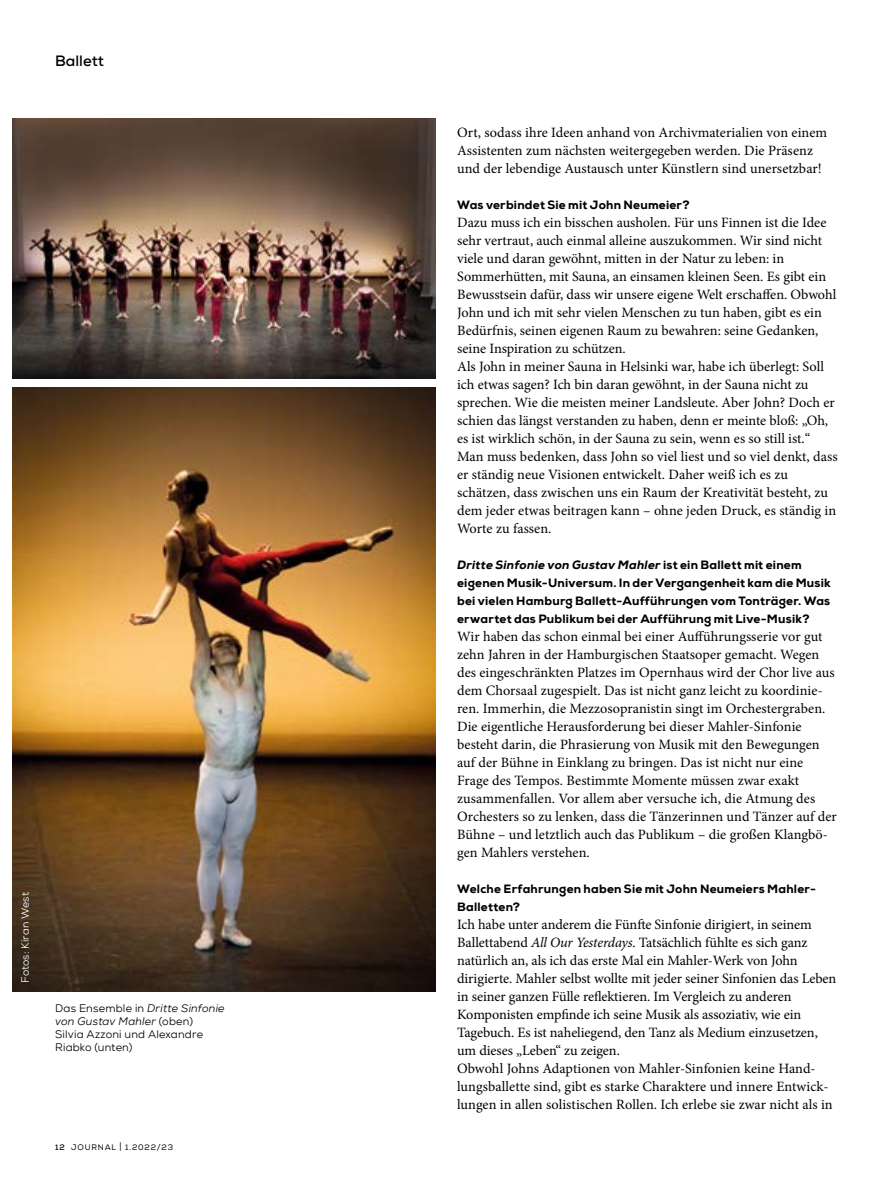
<style>
.page{position:relative;width:893px;height:1191px;background:#fff}
.page>*{position:absolute;margin:0;border:0;box-sizing:border-box;transform-origin:0 0}
.t1{font:700 15px "Nexa";color:#000}
.t2{font:14.25px/18px "Minion Pro";color:#000}
.t3{font:800 12px/18px "Nexa";letter-spacing:.02em;color:#000}
.t4{font:10.95px/13.2px "Nexa";letter-spacing:.015em;color:#000}
.t5{font:10.5px "Nexa";letter-spacing:.015em;color:#fff}
.t6{font:7.95px "Nexa";letter-spacing:.1em;color:#000}
.s1{font-style:italic}
.s2{font-weight:700}
.s3{font-size:10.35px}
</style>
<div class="page">
<img style="left:13px;top:119px;width:423px;height:260px">
<img style="left:13px;top:387px;width:423px;height:604px">
<p class="t1" style="left:55px;top:51px;width:50px">Ballett</p>
<p class="t5" style="left:19px;top:983px;width:92px;rotate:-90deg">Fotos: Kiran West</p>
<p class="t4" style="left:55px;top:1001px;width:171px">Das Ensemble in <span class="s1">Dritte Sinfonie von Gustav Mahler</span> (oben)<br>Silvia Azzoni und Alexandre<br>Riabko (unten)</p>
<p class="t6" style="left:55px;top:1142px;width:119px"><span class="s2">12</span> JOURNAL <span class="s3">|</span> 1.2022/23</p>
<p class="t2" style="left:457px;top:123px;width:372px">Ort, sodass ihre Ideen anhand von Archivmaterialien von einem<br>Assistenten zum nächsten weitergegeben werden. Die Präsenz und der lebendige Austausch unter Künstlern sind unersetzbar!</p>
<p class="t3" style="left:457px;top:196px;width:234px">Was verbindet Sie mit John Neumeier?</p>
<p class="t2" style="left:457px;top:213px;width:382px">Dazu muss ich ein bisschen ausholen. Für uns Finnen ist die Idee sehr vertraut, auch einmal alleine auszukommen. Wir sind nicht viele und daran gewöhnt, mitten in der Natur zu leben: in Sommerhütten, mit Sauna, an einsamen kleinen Seen. Es gibt ein Bewusstsein dafür, dass wir unsere eigene Welt erschaffen. Obwohl John und ich mit sehr vielen Menschen zu tun haben, gibt es ein Bedürfnis, seinen eigenen Raum zu bewahren: seine Gedanken, seine Inspiration zu schützen.<br>Als John in meiner Sauna in Helsinki war, habe ich überlegt: Soll ich etwas sagen? Ich bin daran gewöhnt, in der Sauna nicht zu sprechen. Wie die meisten meiner Landsleute. Aber John? Doch er schien das längst verstanden zu haben, denn er meinte bloß: „Oh, es ist wirklich schön, in der Sauna zu sein, wenn es so still ist.“ Man muss bedenken, dass John so viel liest und so viel denkt, dass er ständig neue Visionen entwickelt. Daher weiß ich es zu schätzen, dass zwischen uns ein Raum der Kreativität besteht, zu dem jeder etwas beitragen kann – ohne jeden Druck, es ständig in Worte zu fassen.</p>
<p class="t3" style="left:457px;top:556px;width:375px"><span class="s1">Dritte Sinfonie von Gustav Mahler</span> ist ein Ballett mit einem eigenen Musik-Universum. In der Vergangenheit kam die Musik bei vielen Hamburg Ballett-Aufführungen vom Tonträger. Was erwartet das Publikum bei der Aufführung mit Live-Musik?</p>
<p class="t2" style="left:457px;top:627px;width:381px">Wir haben das schon einmal bei einer Aufführungsserie vor gut zehn Jahren in der Hamburgischen Staatsoper gemacht. Wegen des eingeschränkten Platzes im Opernhaus wird der Chor live aus dem Chorsaal zugespielt. Das ist nicht ganz leicht zu koordinie&shy;ren. Immerhin, die Mezzosopranistin singt im Orchestergraben.<br>Die eigentliche Herausforderung bei dieser Mahler-Sinfonie besteht darin, die Phrasierung von Musik mit den Bewegungen auf der Bühne in Einklang zu bringen. Das ist nicht nur eine Frage des Tempos. Bestimmte Momente müssen zwar exakt zusammenfallen. Vor allem aber versuche ich, die Atmung des Orchesters so zu lenken, dass die Tänzerinnen und Tänzer auf der Bühne – und letztlich auch das Publikum – die großen Klangbö&shy;gen Mahlers verstehen.</p>
<p class="t3" style="left:457px;top:880px;width:360px">Welche Erfahrungen haben Sie mit John Neumeiers Mahler-<br>Balletten?</p>
<p class="t2" style="left:457px;top:915px;width:381px">Ich habe unter anderem die Fünfte Sinfonie dirigiert, in seinem Ballettabend <span class="s1">All Our Yesterdays</span>. Tatsächlich fühlte es sich ganz natürlich an, als ich das erste Mal ein Mahler-Werk von John dirigierte. Mahler selbst wollte mit jeder seiner Sinfonien das Leben in seiner ganzen Fülle reflektieren. Im Vergleich zu anderen Komponisten empfinde ich seine Musik als assoziativ, wie ein Tagebuch. Es ist naheliegend, den Tanz als Medium einzusetzen, um dieses „Leben“ zu zeigen.<br>Obwohl Johns Adaptionen von Mahler-Sinfonien keine Hand&shy;lungsballette sind, gibt es starke Charaktere und innere Entwick&shy;lungen in allen solistischen Rollen. Ich erlebe sie zwar nicht als in</p>
</div>
